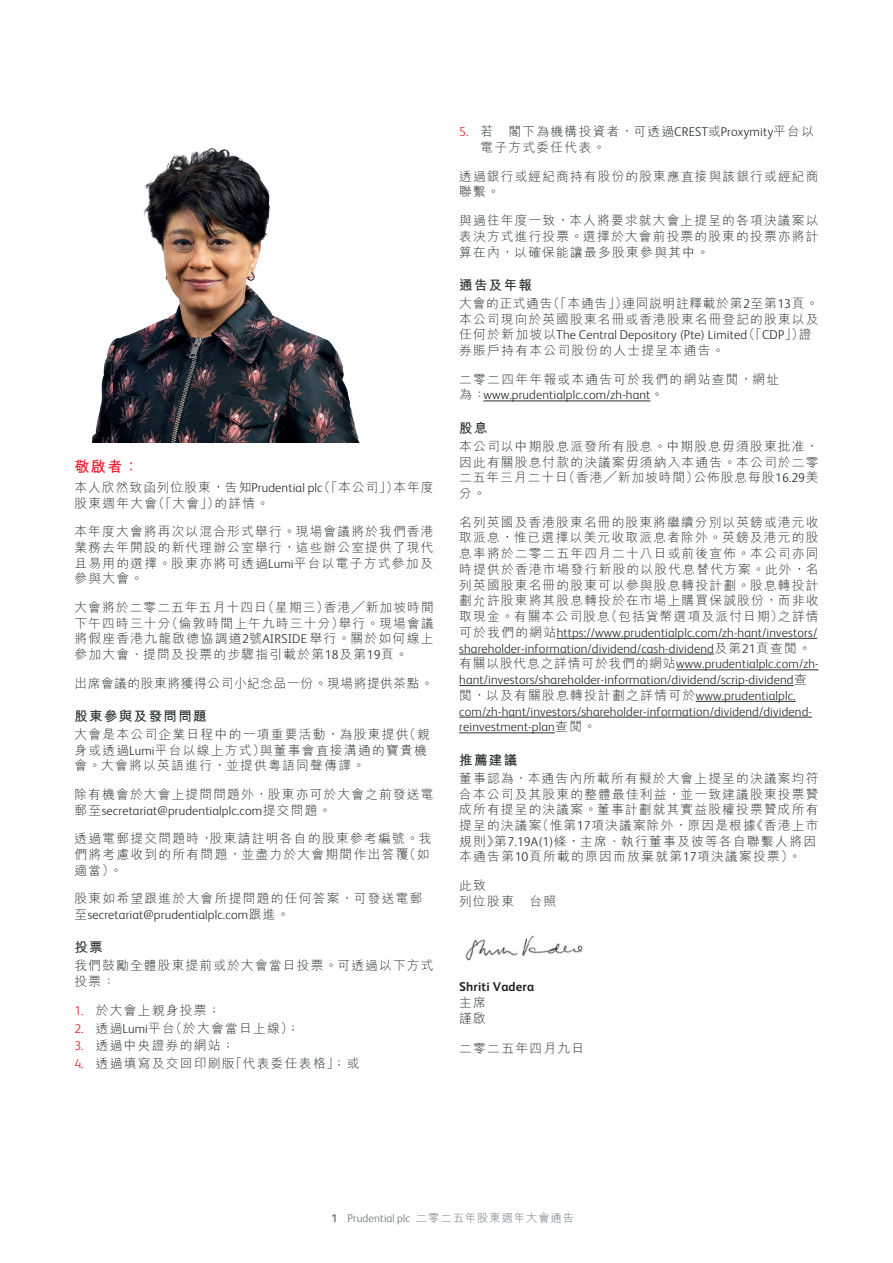
<style>
.page{position:relative;width:893px;height:1263px;background:#fff}
.page>*{position:absolute;margin:0;border:0;box-sizing:border-box;transform-origin:0 0}
.t1{font:700 15px "M Hei HK";color:#ee1b2c}
.t2{font:700 13.5px "M Hei HK";letter-spacing:.1em;color:#27302c}
.t3{font:300 12.75px/15.8px "M Hei HK";letter-spacing:.09em;color:#27302c}
.t4{font:300 12.75px/15.8px "FS Albert Pro";letter-spacing:.01em;color:#27302c}
.t5{font:300 12.75px "M Hei HK";letter-spacing:.045em;color:#27302c}
.t6{font:700 12.75px "FS Albert Pro";letter-spacing:.01em;color:#231f20}
.t7{font:300 11.25px "FS Albert Pro";letter-spacing:.01em;color:#687379}
.s1{font-family:"FS Albert Pro"}
.s2{font-family:"M Hei HK"}
.s3{font-family:"FS Albert Pro";color:#ee1b2c}
.s4{font-weight:700}
</style>
<div class="page">
<hr style="left:483px;top:401px;width:167px;height:1px;background:#27302c">
<hr style="left:557px;top:638px;width:260px;height:1px;background:#27302c">
<hr style="left:459px;top:654px;width:255px;height:1px;background:#27302c">
<hr style="left:676px;top:669px;width:143px;height:1px;background:#27302c">
<hr style="left:459px;top:685px;width:335px;height:1px;background:#27302c">
<hr style="left:696px;top:701px;width:100px;height:1px;background:#27302c">
<hr style="left:459px;top:717px;width:353px;height:1px;background:#27302c">
<hr style="left:459px;top:732px;width:96px;height:1px;background:#27302c">
<img style="left:465px;top:935px;width:118px;height:26px">
<img style="left:91px;top:148px;width:268px;height:294px">
<p class="t1" style="left:74px;top:455px;width:66px">敬啟者：</p>
<p class="t3" style="left:74px;top:479px;width:361px">本人欣然致函列位股東，告知<span class="s1">Prudential plc</span>（「本公司」）本年度股東週年大會（「大會」）的詳情。</p>
<p class="t3" style="left:74px;top:523px;width:361px;text-align:justify">本年度大會將再次以混合形式舉行。現場會議將於我們香港業務去年開設的新代理辦公室舉行，這些辦公室提供了現代且易用的選擇。股東亦將可透過<span class="s1">Lumi</span>平台以電子方式參加及參與大會。</p>
<p class="t3" style="left:74px;top:599px;width:361px;text-align:justify">大會將於二零二五年五月十四日（星期三）香港╱新加坡時間下午四時三十分（倫敦時間上午九時三十分）舉行。現場會議將假座香港九龍啟德協調道<span class="s1">2</span>號<span class="s1">AIRSIDE</span> 舉行。關於如何線上參加大會、提問及投票的步驟指引載於第<span class="s1">18</span>及第<span class="s1">19</span>頁。</p>
<p class="t5" style="left:74px;top:674px;width:361px">出席會議的股東將獲得公司小紀念品一份。現場將提供茶點。</p>
<p class="t2" style="left:74px;top:706px;width:134px">股東參與及發問問題</p>
<p class="t3" style="left:74px;top:726px;width:357px">大會是本公司企業日程中的一項重要活動，為股東提供（親身或透過<span class="s1">Lumi</span>平台以線上方式）與董事會直接溝通的寶貴機會。大會將以英語進行，並提供粵語同聲傳譯。</p>
<p class="t3" style="left:74px;top:786px;width:361px">除有機會於大會上提問問題外，股東亦可於大會之前發送電</p>
<p class="t4" style="left:74px;top:802px;width:259px"><span class="s2">郵至</span> secretariat@prudentialplc.com <span class="s2">提交問題。</span></p>
<p class="t3" style="left:74px;top:830px;width:359px">透過電郵提交問題時，股東請註明各自的股東參考編號。我們將考慮收到的所有問題，並盡力於大會期間作出答覆（如適當）。</p>
<p class="t3" style="left:74px;top:890px;width:350px">股東如希望跟進於大會所提問題的任何答案，可發送電郵</p>
<p class="t4" style="left:74px;top:906px;width:217px"><span class="s2">至</span> secretariat@prudentialplc.com <span class="s2">跟進。</span></p>
<p class="t2" style="left:74px;top:938px;width:30px">投票</p>
<p class="t3" style="left:74px;top:957px;width:361px">我們鼓勵全體股東提前或於大會當日投票。可透過以下方式投票：</p>
<p class="t3" style="left:74px;top:1001px;width:148px"><span class="s3">1.</span> 於大會上親身投票；</p>
<p class="t3" style="left:74px;top:1019px;width:227px"><span class="s3">2.</span> 透過<span class="s1">Lumi</span>平台（於大會當日上線）；</p>
<p class="t3" style="left:74px;top:1037px;width:162px"><span class="s3">3.</span> 透過中央證券的網站；</p>
<p class="t3" style="left:74px;top:1055px;width:287px"><span class="s3">4.</span> 透過填寫及交回印刷版「代表委任表格」；或</p>
<p class="t3" style="left:480px;top:123px;width:335px;text-indent:-21px"><span class="s3">5.</span> 若　閣下為機構投資者，可透過<span class="s1">CREST</span>或<span class="s1">Proxymity</span>平台以電子方式委任代表。</p>
<p class="t3" style="left:459px;top:168px;width:361px">透過銀行或經紀商持有股份的股東應直接與該銀行或經紀商聯繫。</p>
<p class="t3" style="left:459px;top:212px;width:361px;text-align:justify">與過往年度一致，本人將要求就大會上提呈的各項決議案以表決方式進行投票。選擇於大會前投票的股東的投票亦將計算在內，以確保能讓最多股東參與其中。</p>
<p class="t2" style="left:459px;top:275px;width:74px">通告及年報</p>
<p class="t3" style="left:459px;top:295px;width:361px">大會的正式通告（「本通告」）連同說明註釋載於第<span class="s1">2</span>至第<span class="s1">13</span>頁。本公司現向於英國股東名冊或香港股東名冊登記的股東以及</p>
<p class="t4" style="left:459px;top:326px;width:354px"><span class="s2">任何於新加坡以</span>The Central Depository (Pte) Limited<span class="s2">（「</span>CDP<span class="s2">」）證</span></p>
<p class="t3" style="left:459px;top:342px;width:267px">券賬戶持有本公司股份的人士提呈本通告。</p>
<p class="t3" style="left:459px;top:371px;width:322px">二零二四年年報或本通告可於我們的網站查閱，網址</p>
<p class="t4" style="left:459px;top:386px;width:206px"><span class="s2">為：</span>www.prudentialplc.com/zh-hant<span class="s2">。</span></p>
<p class="t2" style="left:459px;top:418px;width:30px">股息</p>
<p class="t3" style="left:459px;top:438px;width:361px;text-align:justify">本公司以中期股息派發所有股息。中期股息毋須股東批准，因此有關股息付款的決議案毋須納入本通告。本公司於二零二五年三月二十日（香港╱新加坡時間）公佈股息每股<span class="s1">16.29</span>美分。</p>
<p class="t3" style="left:459px;top:513px;width:361px;text-align:justify">名列英國及香港股東名冊的股東將繼續分別以英鎊或港元收取派息，惟已選擇以美元收取派息者除外。英鎊及港元的股息率將於二零二五年四月二十八日或前後宣佈。本公司亦同時提供於香港市場發行新股的以股代息替代方案。此外，名列英國股東名冊的股東可以參與股息轉投計劃。股息轉投計劃允許股東將其股息轉投於在市場上購買保誠股份，而非收取現金。有關本公司股息（包括貨幣選項及派付日期）之詳情</p>
<p class="t4" style="left:459px;top:624px;width:361px"><span class="s2">可於我們的網站</span>https://www.prudentialplc.com/zh-hant/investors/ shareholder-information/dividend/cash-dividend<span class="s2">及第</span>21<span class="s2">頁查閱。有關以股代息之詳情可於我們的網站</span>www.prudentialplc.com/zh&shy;hant/investors/shareholder-information/dividend/scrip-dividend<span class="s2">查閱，以及有關股息轉投計劃之詳情可於</span>www.prudentialplc. com/zh-hant/investors/shareholder-information/dividend/dividend&shy;reinvestment-plan<span class="s2">查閱。</span></p>
<p class="t2" style="left:459px;top:750px;width:60px">推薦建議</p>
<p class="t3" style="left:459px;top:770px;width:361px">董事認為，本通告內所載所有擬於大會上提呈的決議案均符合本公司及其股東的整體最佳利益，並一致建議股東投票贊成所有提呈的決議案。董事計劃就其實益股權投票贊成所有提呈的決議案（惟第<span class="s1">17</span>項決議案除外，原因是根據《香港上市規則》第<span class="s1">7.19A(1)</span>條，主席、執行董事及彼等各自聯繫人將因本通告第<span class="s1">10</span>頁所載的原因而放棄就第<span class="s1">17</span>項決議案投票）。</p>
<p class="t3" style="left:459px;top:877px;width:98px">此致<br>列位股東　台照</p>
<p class="t6" style="left:459px;top:978px;width:76px">Shriti Vadera</p>
<p class="t3" style="left:459px;top:994px;width:28px">主席謹啟</p>
<p class="t3" style="left:459px;top:1040px;width:126px">二零二五年四月九日</p>
<p class="t7" style="left:331px;top:1210px;width:244px"><span class="s4">1</span> Prudential plc <span class="s2">二零二五年股東週年大會通告</span></p>
</div>
